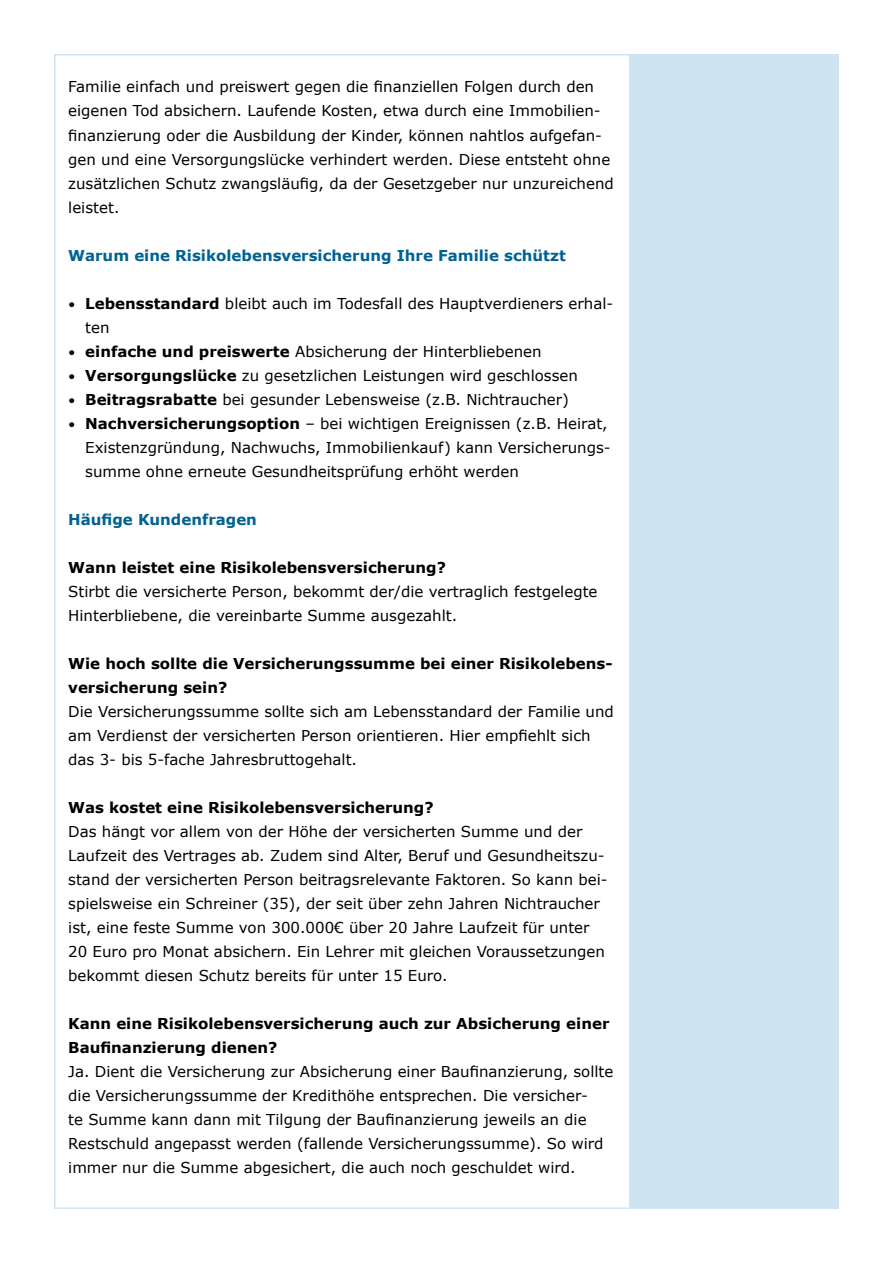
<style>
.page{position:relative;width:893px;height:1263px;background:#fff}
.page>*{position:absolute;margin:0;border:0;box-sizing:border-box;transform-origin:0 0}
.t1{font:15px/24px "Verdana";color:#000}
.t2{font:700 15px/24px "Verdana";color:#000}
.t3{font:700 15px "Verdana";color:#006292}
.s1{font-size:13.5px}
.s2{font-weight:700}
</style>
<div class="page">
<div style="left:629px;top:54px;width:210px;height:1155px;background:#cfe4f1"></div>
<p class="t1" style="left:68px;top:75px;width:547px">Familie einfach und preiswert gegen die finanziellen Folgen durch den eigenen Tod absichern. Laufende Kosten, etwa durch eine Immobilien&shy;finanzierung oder die Ausbildung der Kinder, können nahtlos aufgefan&shy;gen und eine Versorgungslücke verhindert werden. Diese entsteht ohne zusätzlichen Schutz zwangsläufig, da der Gesetzgeber nur unzureichend leistet.</p>
<p class="t3" style="left:68px;top:244px;width:499px">Warum eine Risikolebensversicherung Ihre Familie schützt</p>
<p class="t1" style="left:85px;top:291px;width:529px;text-indent:-17px"><span class="s1">•</span> <span class="s2">Lebensstandard</span> bleibt auch im Todesfall des Hauptverdieners erhal&shy;ten</p>
<p class="t1" style="left:68px;top:339px;width:475px"><span class="s1">•</span> <span class="s2">einfache und preiswerte</span> Absicherung der Hinterbliebenen</p>
<p class="t1" style="left:68px;top:363px;width:511px"><span class="s1">•</span> <span class="s2">Versorgungslücke</span> zu gesetzlichen Leistungen wird geschlossen</p>
<p class="t1" style="left:68px;top:387px;width:502px"><span class="s1">•</span> <span class="s2">Beitragsrabatte</span> bei gesunder Lebensweise (z.B. Nichtraucher)</p>
<p class="t1" style="left:85px;top:411px;width:527px;text-indent:-17px"><span class="s1">•</span> <span class="s2">Nachversicherungsoption</span> – bei wichtigen Ereignissen (z.B. Heirat,<br>Existenzgründung, Nachwuchs, Immobilienkauf) kann Versicherungs&shy;summe ohne erneute Gesundheitsprüfung erhöht werden</p>
<p class="t3" style="left:68px;top:508px;width:190px">Häufige Kundenfragen</p>
<p class="t2" style="left:68px;top:555px;width:379px">Wann leistet eine Risikolebensversicherung?</p>
<p class="t1" style="left:68px;top:579px;width:531px">Stirbt die versicherte Person, bekommt der/die vertraglich festgelegte<br>Hinterbliebene, die vereinbarte Summe ausgezahlt.</p>
<p class="t2" style="left:68px;top:651px;width:546px">Wie hoch sollte die Versicherungssumme bei einer Risikolebens&shy;versicherung sein?</p>
<p class="t1" style="left:68px;top:699px;width:547px">Die Versicherungssumme sollte sich am Lebensstandard der Familie und am Verdienst der versicherten Person orientieren. Hier empfiehlt sich das 3- bis 5-fache Jahresbruttogehalt.</p>
<p class="t2" style="left:68px;top:795px;width:367px">Was kostet eine Risikolebensversicherung?</p>
<p class="t1" style="left:68px;top:819px;width:541px">Das hängt vor allem von der Höhe der versicherten Summe und der Laufzeit des Vertrages ab. Zudem sind Alter, Beruf und Gesundheitszu&shy;stand der versicherten Person beitragsrelevante Faktoren. So kann bei&shy;spielsweise ein Schreiner (35), der seit über zehn Jahren Nichtraucher ist, eine feste Summe von 300.000€ über 20 Jahre Laufzeit für unter 20 Euro pro Monat absichern. Ein Lehrer mit gleichen Voraussetzungen bekommt diesen Schutz bereits für unter 15 Euro.</p>
<p class="t2" style="left:68px;top:1011px;width:543px">Kann eine Risikolebensversicherung auch zur Absicherung einer<br>Baufinanzierung dienen?</p>
<p class="t1" style="left:68px;top:1059px;width:547px">Ja. Dient die Versicherung zur Absicherung einer Baufinanzierung, sollte die Versicherungssumme der Kredithöhe entsprechen. Die versicher-<br>te Summe kann dann mit Tilgung der Baufinanzierung jeweils an die Restschuld angepasst werden (fallende Versicherungssumme). So wird immer nur die Summe abgesichert, die auch noch geschuldet wird.</p>
</div>
